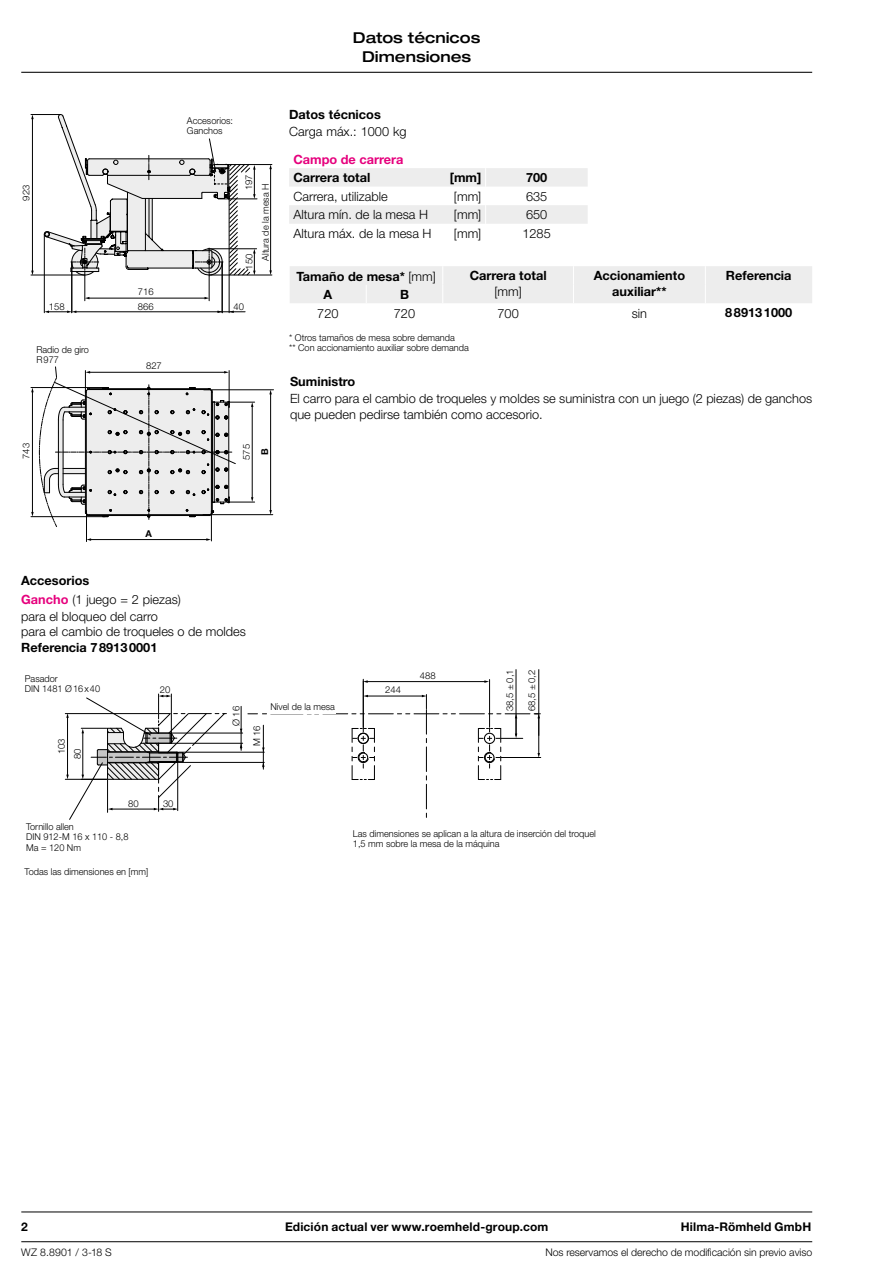
<style>
.page{position:relative;width:893px;height:1263px;background:#fff}
.page>*{position:absolute;margin:0;border:0;box-sizing:border-box;transform-origin:0 0}
.t1{font:500 expanded 15px/18.8px "Helvetica Neue";color:#000;text-align:center}
.t2{font:300 12.75px/17.4px "Helvetica Neue";color:#000}
.t3{font:700 12.75px/15.3px "Helvetica Neue";color:#000;text-align:center}
.t4{font:700 12.75px "Helvetica Neue";color:#e6007d}
.t5{font:700 12px "Helvetica Neue";letter-spacing:.01em;color:#000}
.t6{font:300 10.5px "Helvetica Neue";letter-spacing:-.005em;color:#000}
.t7{font:300 9.45px/10.5px "Helvetica Neue";color:#000}
.t8{font:700 9.45px "Helvetica Neue";color:#000}
.s1{font-weight:300}
.s2{font-weight:700;color:#e6007d}
</style>
<div class="page">
<hr style="left:21px;top:72px;width:791px;height:1px;background:#000">
<hr style="left:65px;top:779px;width:42px;height:1px;background:#000">
<hr style="left:179px;top:752px;width:85px;height:1px;background:#000">
<hr style="left:172px;top:733px;width:71px;height:1px;background:#000">
<hr style="left:172px;top:743px;width:71px;height:1px;background:#000">
<hr style="left:179px;top:762px;width:85px;height:1px;background:#000">
<hr style="left:65px;top:713px;width:93px;height:1px;background:#000">
<svg style="left:240px;top:706px;width:2px;height:44px"></svg>
<svg style="left:262px;top:725px;width:3px;height:44px"></svg>
<hr style="left:516px;top:669px;width:1px;height:67px;background:#000">
<hr style="left:538px;top:669px;width:1px;height:67px;background:#000">
<hr style="left:501px;top:757px;width:40px;height:1px;background:#000">
<hr style="left:489px;top:679px;width:1px;height:48px;background:#000">
<hr style="left:271px;top:713px;width:32px;height:1px;background:#000">
<svg style="left:248px;top:713px;width:19px;height:1px"></svg>
<hr style="left:363px;top:679px;width:1px;height:48px;background:#000">
<svg style="left:307px;top:694px;width:233px;height:123px"></svg>
<hr style="left:367px;top:681px;width:118px;height:1px;background:#000">
<hr style="left:90px;top:539px;width:117px;height:1px;background:#000">
<svg style="left:206px;top:538px;width:5px;height:3px"></svg>
<hr style="left:211px;top:511px;width:1px;height:30px;background:#000">
<hr style="left:86px;top:510px;width:1px;height:32px;background:#000">
<hr style="left:270px;top:394px;width:1px;height:117px;background:#000">
<hr style="left:32px;top:118px;width:1px;height:153px;background:#000">
<hr style="left:76px;top:311px;width:142px;height:1px;background:#000">
<svg style="left:45px;top:311px;width:31px;height:2px"></svg>
<svg style="left:218px;top:311px;width:27px;height:2px"></svg>
<hr style="left:228px;top:164px;width:44px;height:1px;background:#000">
<hr style="left:209px;top:275px;width:63px;height:1px;background:#000">
<hr style="left:44px;top:234px;width:1px;height:79px;background:#000">
<hr style="left:31px;top:275px;width:54px;height:1px;background:#000">
<hr style="left:31px;top:114px;width:30px;height:1px;background:#000">
<hr style="left:72px;top:262px;width:1px;height:51px;background:#000">
<hr style="left:229px;top:196px;width:1px;height:117px;background:#000">
<hr style="left:222px;top:262px;width:1px;height:51px;background:#000">
<hr style="left:270px;top:168px;width:1px;height:103px;background:#000">
<svg style="left:269px;top:270px;width:3px;height:5px"></svg>
<hr style="left:203px;top:514px;width:70px;height:1px;background:#000">
<hr style="left:204px;top:389px;width:70px;height:1px;background:#000">
<hr style="left:218px;top:199px;width:39px;height:1px;background:#000">
<hr style="left:208px;top:248px;width:49px;height:1px;background:#000">
<svg style="left:66px;top:694px;width:160px;height:126px"></svg>
<svg style="left:44px;top:114px;width:212px;height:187px"></svg>
<svg style="left:289px;top:168px;width:299px;height:56px"></svg>
<div style="left:270px;top:703px;width:66px;height:10px;background:#fff"></div>
<div style="left:290px;top:266px;width:522px;height:37px;background:#ededed"></div>
<hr style="left:21px;top:1241px;width:791px;height:1px;background:#000">
<hr style="left:21px;top:1212px;width:791px;height:1px;background:#000">
<svg style="left:31px;top:366px;width:224px;height:161px"></svg>
<p class="t7" style="left:187px;top:115px;width:48px">Accesorios:<br>Ganchos</p>
<p class="t7" style="left:21px;top:201px;width:17px;rotate:-90deg">923</p>
<p class="t7" style="left:243px;top:190px;width:17px;rotate:-90deg">197</p>
<p class="t7" style="left:138px;top:286px;width:17px">716</p>
<p class="t7" style="left:244px;top:270px;width:17px;rotate:-90deg">150</p>
<p class="t7" style="left:49px;top:301px;width:17px">158</p>
<p class="t7" style="left:138px;top:301px;width:17px">866</p>
<p class="t7" style="left:234px;top:301px;width:12px">40</p>
<p class="t7" style="left:260px;top:261px;width:79px;rotate:-90deg">Altura de la mesa H</p>
<p class="t7" style="left:36px;top:344px;width:54px">Radio de giro<br>R977</p>
<p class="t7" style="left:146px;top:360px;width:17px">827</p>
<p class="t7" style="left:21px;top:459px;width:17px;rotate:-90deg">743</p>
<p class="t7" style="left:241px;top:460px;width:17px;rotate:-90deg">575</p>
<p class="t8" style="left:259px;top:455px;width:8px;rotate:-90deg">B</p>
<h1 class="t1" style="left:353px;top:28px;width:129px">Datos técnicos<br>Dimensiones</h1>
<h2 class="t3" style="left:289px;top:106px;width:93px">Datos técnicos</h2>
<h2 class="t2" style="left:289px;top:123px;width:119px">Carga máx.: 1000 kg</h2>
<h2 class="t4" style="left:293px;top:151px;width:112px">Campo de carrera</h2>
<h2 class="t3" style="left:293px;top:170px;width:78px">Carrera total</h2>
<h2 class="t3" style="left:450px;top:170px;width:33px">[mm]</h2>
<h2 class="t3" style="left:526px;top:170px;width:23px">700</h2>
<h2 class="t2" style="left:293px;top:187px;width:96px">Carrera, utilizable</h2>
<h2 class="t2" style="left:454px;top:187px;width:29px">[mm]</h2>
<h2 class="t2" style="left:526px;top:187px;width:23px">635</h2>
<h2 class="t2" style="left:293px;top:206px;width:136px">Altura mín. de la mesa H</h2>
<h2 class="t2" style="left:454px;top:206px;width:29px">[mm]</h2>
<h2 class="t2" style="left:526px;top:206px;width:23px">650</h2>
<h2 class="t2" style="left:293px;top:225px;width:140px">Altura máx. de la mesa H</h2>
<h2 class="t2" style="left:454px;top:225px;width:29px">[mm]</h2>
<h2 class="t2" style="left:522px;top:225px;width:30px">1285</h2>
<h2 class="t3" style="left:297px;top:268px;width:141px">Tamaño de mesa* <span class="s1">[mm]</span></h2>
<h2 class="t3" style="left:470px;top:268px;width:78px">Carrera total</h2>
<h2 class="t2" style="left:494px;top:282px;width:29px">[mm]</h2>
<h2 class="t3" style="left:594px;top:268px;width:93px">Accionamiento auxiliar**</h2>
<h2 class="t3" style="left:726px;top:268px;width:67px">Referencia</h2>
<h2 class="t3" style="left:324px;top:286px;width:10px">A</h2>
<h2 class="t3" style="left:400px;top:286px;width:10px">B</h2>
<h2 class="t2" style="left:317px;top:304px;width:23px">720</h2>
<h2 class="t2" style="left:394px;top:304px;width:23px">720</h2>
<h2 class="t2" style="left:497px;top:304px;width:23px">700</h2>
<h2 class="t2" style="left:632px;top:304px;width:17px">sin</h2>
<h2 class="t3" style="left:725px;top:305px;width:68px">889131000</h2>
<p class="t7" style="left:289px;top:332px;width:181px">* Otros tamaños de mesa sobre demanda<br>** Con accionamiento auxiliar sobre demanda</p>
<h2 class="t3" style="left:290px;top:373px;width:67px">Suministro</h2>
<h2 class="t2" style="left:290px;top:391px;width:524px;line-height:15.3px">El carro para el cambio de troqueles y moldes se suministra con un juego (2 piezas) de ganchos que pueden pedirse también como accesorio.</h2>
<h2 class="t3" style="left:21px;top:572px;width:70px">Accesorios</h2>
<p class="t8" style="left:146px;top:528px;width:8px">A</p>
<h2 class="t2" style="left:21px;top:590px;width:161px"><span class="s2">Gancho</span> (1 juego = 2 piezas) para el bloqueo del carro</h2>
<h2 class="t2" style="left:21px;top:623px;width:226px">para el cambio de troqueles o de moldes</h2>
<h2 class="t3" style="left:21px;top:639px;width:138px">Referencia 789130001</h2>
<p class="t7" style="left:25px;top:673px;width:77px">Pasador<br>DIN 1481 Ø16x40</p>
<p class="t7" style="left:53px;top:759px;width:22px;line-height:16px;text-indent:5px;rotate:-90deg">103<br>80</p>
<p class="t7" style="left:160px;top:684px;width:12px">20</p>
<p class="t7" style="left:128px;top:798px;width:12px">80</p>
<p class="t7" style="left:163px;top:798px;width:12px">30</p>
<p class="t7" style="left:26px;top:821px;width:104px">Tornillo allen<br>DIN 912-M 16 x 110 - 8,8<br>Ma = 120 Nm</p>
<p class="t7" style="left:25px;top:866px;width:125px">Todas las dimensiones en [mm]</p>
<p class="t7" style="left:225px;top:746px;width:41px;line-height:20.7px;text-indent:20px;rotate:-90deg">Ø 16<br>M16</p>
<p class="t7" style="left:270px;top:701px;width:66px">Nivel de la mesa</p>
<p class="t7" style="left:385px;top:684px;width:17px">244</p>
<p class="t7" style="left:420px;top:670px;width:17px">488</p>
<p class="t7" style="left:504px;top:711px;width:43px;rotate:-90deg">38,5 ± 0,1</p>
<p class="t7" style="left:526px;top:711px;width:43px;rotate:-90deg">68,5 ± 0,2</p>
<p class="t7" style="left:353px;top:828px;width:244px">Las dimensiones se aplican a la altura de inserción del troquel<br>1,5 mm sobre la mesa de la máquina</p>
<p class="t5" style="left:21px;top:1220px;width:8px">2</p>
<p class="t5" style="left:285px;top:1220px;width:265px">Edición actual ver www.roemheld-group.com</p>
<p class="t5" style="left:681px;top:1220px;width:132px">Hilma-Römheld GmbH</p>
<p class="t6" style="left:21px;top:1245px;width:92px">WZ 8.8901 / 3-18 S</p>
<p class="t6" style="left:545px;top:1245px;width:268px">Nos reservamos el derecho de modificación sin previo aviso</p>
</div>
